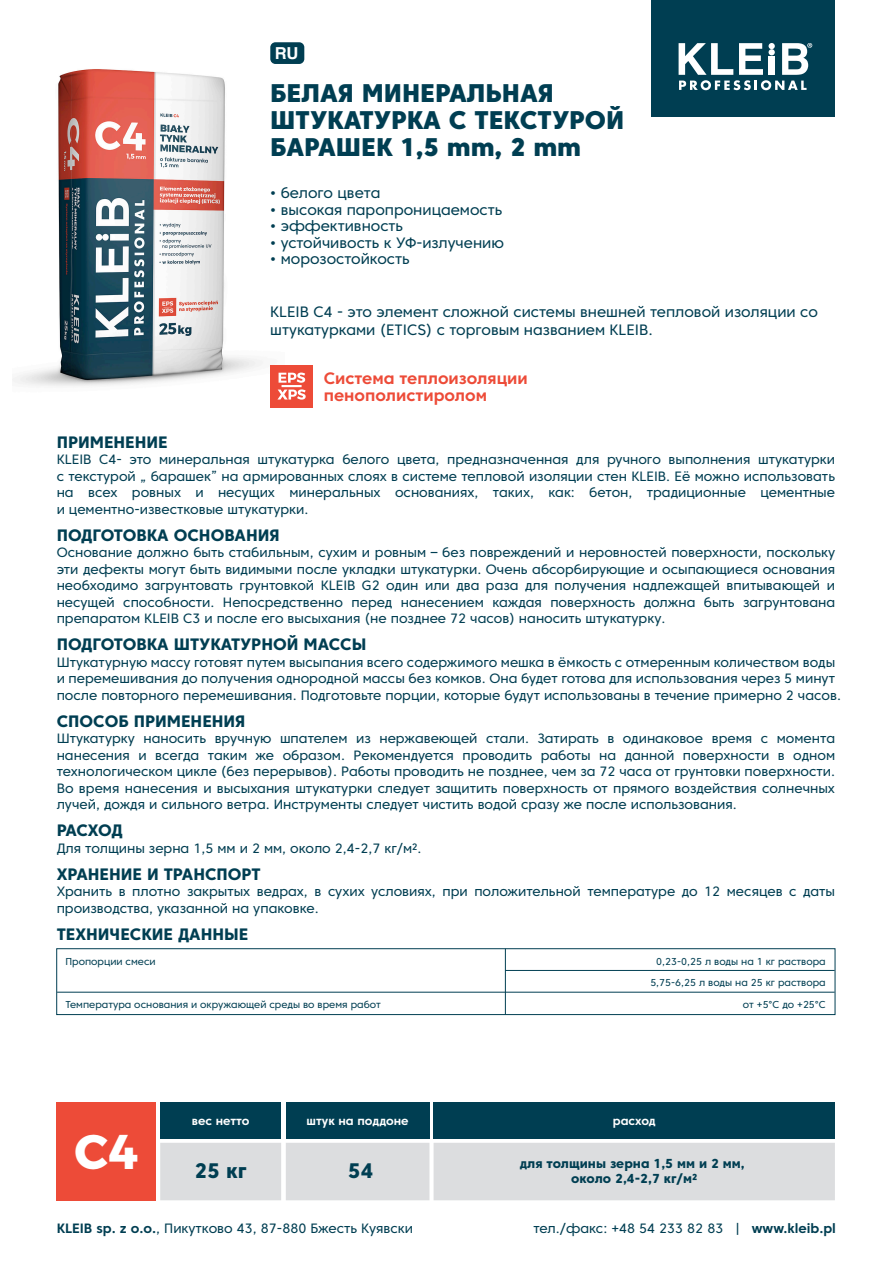
<style>
.page{position:relative;width:893px;height:1263px;background:#fff}
.page>*{position:absolute;margin:0;border:0;box-sizing:border-box;transform-origin:0 0}
.t1{font:700 48.6px "Montserrat";color:#fff}
.t2{font:800 25.5px/27px "Core Sans C 85";color:#003e52}
.t3{font:800 21px "Core Sans C 75";color:#003e52}
.t4{font:800 16.5px "Core Sans C 75";color:#003e52}
.t5{font:700 16.5px/16.5px "Core Sans C 65";color:#ed4b38}
.t6{font:700 16.5px "Helvetica";color:#fff}
.t7{font:15px/18px "Core Sans C 45";color:#003e52}
.t8{font:13.5px/16.5px "Core Sans C 45";color:#003e52;text-align:justify}
.t9{font:800 13.05px/15.6px "Core Sans C 75";color:#003e52;text-align:center}
.t10{font:700 12px "Core Sans C 65";color:#fff}
.t11{font:10.05px/21.1px "Core Sans C 45";color:#003e52;text-align:right}
.s1{font-family:"Core Sans C 65";font-weight:700}
</style>
<div class="page">
<img style="left:12px;top:63px;width:273px;height:345px">
<div style="left:160px;top:1102px;width:121px;height:36px;background:#003e52"></div>
<div style="left:286px;top:1102px;width:143px;height:36px;background:#003e52"></div>
<div style="left:160px;top:1143px;width:675px;height:57px;background:#dcdddf"></div>
<div style="left:434px;top:1102px;width:401px;height:36px;background:#003e52"></div>
<div style="left:270px;top:42px;width:34px;height:22px;background:#003e52;border-radius:5px"></div>
<div style="left:270px;top:365px;width:43px;height:42px;background:#ed4b38"></div>
<svg style="left:279px;top:373px;width:26px;height:10px"></svg>
<svg style="left:277px;top:389px;width:29px;height:11px"></svg>
<hr style="left:282px;top:385px;width:20px;height:2px;background:#fff">
<hr style="left:505px;top:949px;width:1px;height:65px;background:#003e52">
<hr style="left:505px;top:970px;width:330px;height:1px;background:#003e52">
<hr style="left:57px;top:992px;width:778px;height:1px;background:#003e52">
<div style="left:56px;top:948px;width:779px;height:67px;border:1px solid #003e52"></div>
<div style="left:57px;top:1102px;width:99px;height:98px;background:#ed4b38"></div>
<div style="left:651px;top:0;width:184px;height:116px;background:#003e52"></div>
<svg style="left:679px;top:43px;width:133px;height:47px"></svg>
<p class="t6" style="left:275px;top:40px;width:25px">RU</p>
<h2 class="t2" style="left:270px;top:79px;width:356px">БЕЛАЯ МИНЕРАЛЬНАЯ<br>ШТУКАТУРКА С ТЕКСТУРОЙ<br>БАРАШЕК 1,5 mm, 2 mm</h2>
<p class="t7" style="left:270px;top:184px;width:112px">• белого цвета</p>
<p class="t7" style="left:270px;top:200px;width:233px">• высокая паропроницаемость</p>
<p class="t7" style="left:270px;top:217px;width:134px">• эффективность</p>
<p class="t7" style="left:270px;top:233px;width:235px">• устойчивость к УФ-излучению</p>
<p class="t7" style="left:270px;top:250px;width:141px">• морозостойкость</p>
<p class="t7" style="left:270px;top:302px;width:549px">KLEIB C4 - это элемент сложной системы внешней тепловой изоляции со штукатурками (ETICS) с торговым названием KLEIB.</p>
<p class="t5" style="left:324px;top:370px;width:205px">Система теплоизоляции пенополистиролом</p>
<p class="t4" style="left:57px;top:432px;width:112px">ПРИМЕНЕНИЕ</p>
<p class="t8" style="left:57px;top:451px;width:780px">KLEIB C4- это минеральная штукатурка белого цвета, предназначенная для ручного выполнения штукатурки с текстурой „ барашек” на армированных слоях в системе тепловой изоляции стен KLEIB. Её можно использовать на всех ровных и несущих минеральных основаниях, таких, как: бетон, традиционные цементные и цементно-известковые штукатурки.</p>
<p class="t4" style="left:57px;top:525px;width:225px">ПОДГОТОВКА ОСНОВАНИЯ</p>
<p class="t8" style="left:57px;top:544px;width:780px">Основание должно быть стабильным, сухим и ровным – без повреждений и неровностей поверхности, поскольку эти дефекты могут быть видимыми после укладки штукатурки. Очень абсорбирующие и осыпающиеся основания необходимо загрунтовать грунтовкой KLEIB G2 один или два раза для получения надлежащей впитывающей и несущей способности. Непосредственно перед нанесением каждая поверхность должна быть загрунтована препаратом KLEIB C3 и после его высыхания (не позднее 72 часов) наносить штукатурку.</p>
<p class="t4" style="left:57px;top:634px;width:311px">ПОДГОТОВКА ШТУКАТУРНОЙ МАССЫ</p>
<p class="t8" style="left:57px;top:654px;width:786px;text-align:left">Штукатурную массу готовят путем высыпания всего содержимого мешка в ёмкость с отмеренным количеством воды и перемешивания до получения однородной массы без комков. Она будет готова для использования через 5 минут после повторного перемешивания. Подготовьте порции, которые будут использованы в течение примерно 2 часов.</p>
<p class="t4" style="left:57px;top:711px;width:190px">СПОСОБ ПРИМЕНЕНИЯ</p>
<p class="t8" style="left:57px;top:730px;width:780px">Штукатурку наносить вручную шпателем из нержавеющей стали. Затирать в одинаковое время с момента нанесения и всегда таким же образом. Рекомендуется проводить работы на данной поверхности в одном технологическом цикле (без перерывов). Работы проводить не позднее, чем за 72 часа от грунтовки поверхности.<br>Во время нанесения и высыхания штукатурки следует защитить поверхность от прямого воздействия солнечных лучей, дождя и сильного ветра. Инструменты следует чистить водой сразу же после использования.</p>
<p class="t4" style="left:57px;top:820px;width:68px">РАСХОД</p>
<p class="t8" style="left:57px;top:840px;width:366px">Для толщины зерна 1,5 мм и 2 мм, около 2,4-2,7 кг/м².</p>
<p class="t4" style="left:57px;top:864px;width:206px">ХРАНЕНИЕ И ТРАНСПОРТ</p>
<p class="t8" style="left:57px;top:883px;width:780px">Хранить в плотно закрытых ведрах, в сухих условиях, при положительной температуре до 12 месяцев с даты производства, указанной на упаковке.</p>
<p class="t4" style="left:57px;top:924px;width:193px">ТЕХНИЧЕСКИЕ ДАННЫЕ</p>
<p class="t11" style="left:65px;top:951px;width:92px">Пропорции смеси</p>
<p class="t11" style="left:65px;top:993px;width:317px">Температура основания и окружающей среды во время работ</p>
<p class="t11" style="left:650px;top:951px;width:177px">0,23-0,25 л воды на 1 кг раствора<br>5,75-6,25 л воды на 25 кг раствора от +5°C до +25°C</p>
<h1 class="t1" style="left:74px;top:1111px;width:65px">C4</h1>
<p class="t10" style="left:192px;top:1113px;width:59px">вес нетто</p>
<p class="t10" style="left:307px;top:1113px;width:104px">штук на поддоне</p>
<p class="t10" style="left:613px;top:1113px;width:44px">расход</p>
<h3 class="t3" style="left:194px;top:1157px;width:54px">25 кг</h3>
<h3 class="t3" style="left:348px;top:1157px;width:27px">54</h3>
<p class="t9" style="left:520px;top:1155px;width:227px">для толщины зерна 1,5 мм и 2 мм, около 2,4-2,7 кг/м²</p>
<p class="t8" style="left:57px;top:1220px;width:358px"><span class="s1">KLEIB sp. z o.o.</span>, Пикутково 43, 87-880 Бжесть Куявски</p>
<p class="t8" style="left:533px;top:1220px;width:304px">тел./факс: +48 54 233 82 83 | <span class="s1">www.kleib.pl</span></p>
</div>
